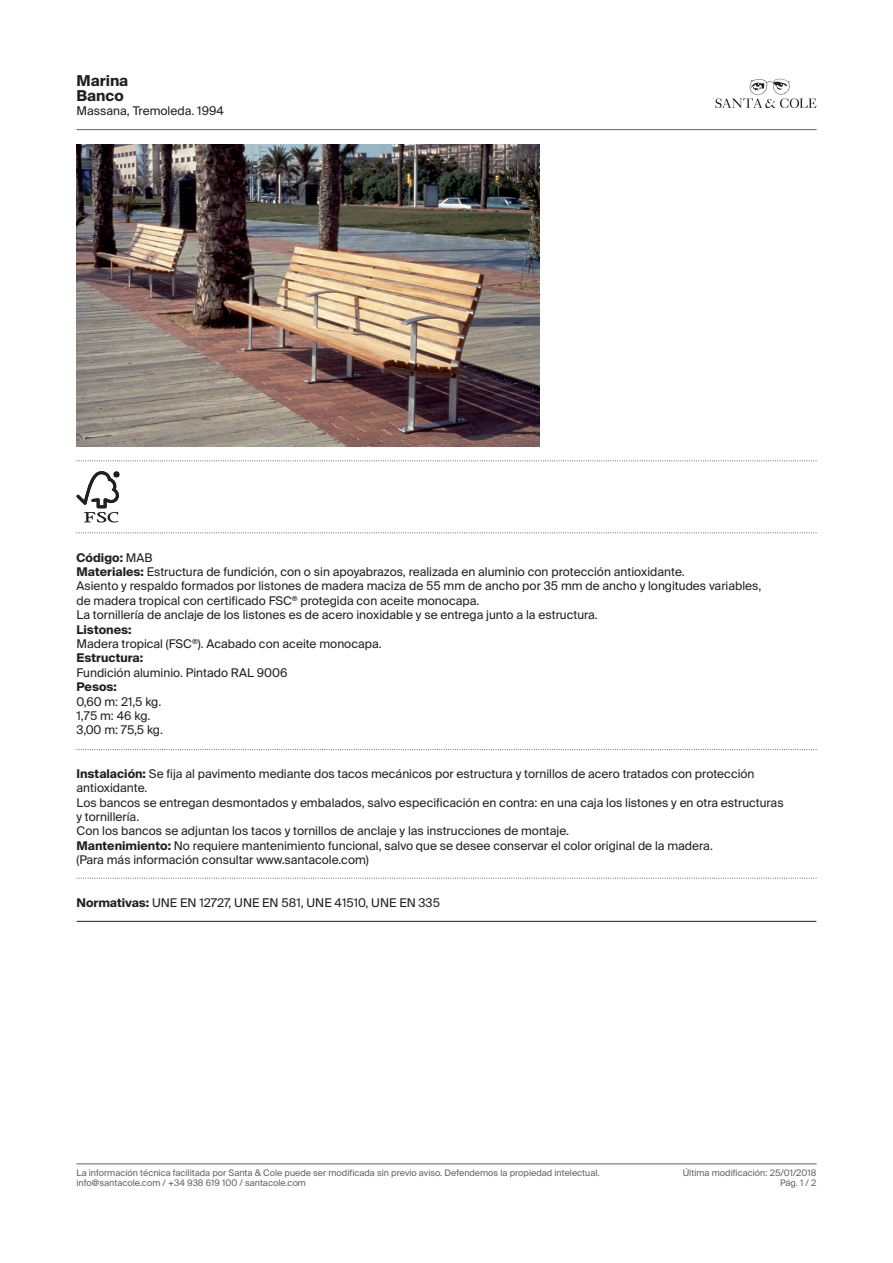
<style>
.page{position:relative;width:893px;height:1263px;background:#fff}
.page>*{position:absolute;margin:0;border:0;box-sizing:border-box;transform-origin:0 0}
.t1{font:700 15px/14.4px "Suisse Intl";color:#231f20}
.t2{font:12px/14.4px "Suisse Intl";color:#231f20}
.t3{font:700 12px "Suisse Intl";color:#231f20}
.t4{font:9px/10.8px "Suisse Intl";color:#636366}
.s1{font-weight:400}
.s2{font-weight:700}
</style>
<div class="page">
<svg style="left:715px;top:79px;width:101px;height:29px"></svg>
<hr style="left:77px;top:129px;width:739px;height:1px;background:#636366">
<hr style="left:77px;top:1163px;width:739px;height:1px;background:#636366">
<svg style="left:77px;top:749px;width:740px;height:1px"></svg>
<svg style="left:77px;top:878px;width:740px;height:1px"></svg>
<hr style="left:77px;top:921px;width:739px;height:1px;background:#231f20">
<svg style="left:77px;top:460px;width:740px;height:1px"></svg>
<svg style="left:77px;top:532px;width:740px;height:1px"></svg>
<svg style="left:76px;top:471px;width:43px;height:51px"></svg>
<img style="left:77px;top:144px;width:463px;height:302px">
<p class="t1" style="left:77px;top:74px;width:53px">Marina<br>Banco</p>
<p class="t2" style="left:77px;top:104px;width:149px">Massana, Tremoleda. 1994</p>
<p class="t3" style="left:77px;top:550px;width:77px">Código: <span class="s1">MAB</span></p>
<p class="t2" style="left:77px;top:565px;width:610px"><span class="s2">Materiales:</span> Estructura de fundición, con o sin apoyabrazos, realizada en aluminio con protección antioxidante.</p>
<p class="t2" style="left:77px;top:579px;width:686px">Asiento y respaldo formados por listones de madera maciza de 55 mm de ancho por 35 mm de ancho y longitudes variables,</p>
<p class="t2" style="left:77px;top:593px;width:404px">de madera tropical con certificado FSC<sup>®</sup> protegida con aceite monocapa.</p>
<p class="t2" style="left:77px;top:608px;width:523px">La tornillería de anclaje de los listones es de acero inoxidable y se entrega junto a la estructura.</p>
<p class="t3" style="left:77px;top:622px;width:56px">Listones:</p>
<p class="t2" style="left:77px;top:637px;width:307px">Madera tropical (FSC<sup>®</sup>). Acabado con aceite monocapa.</p>
<p class="t3" style="left:77px;top:651px;width:68px">Estructura:</p>
<p class="t2" style="left:77px;top:665px;width:212px">Fundición aluminio. Pintado RAL 9006</p>
<p class="t3" style="left:77px;top:680px;width:42px">Pesos:</p>
<p class="t2" style="left:77px;top:694px;width:86px">0,60 m: 21,5 kg.</p>
<p class="t2" style="left:77px;top:709px;width:75px">1,75 m: 46 kg.</p>
<p class="t2" style="left:77px;top:723px;width:88px">3,00 m: 75,5 kg.</p>
<p class="t2" style="left:77px;top:766px;width:679px"><span class="s2">Instalación:</span> Se fija al pavimento mediante dos tacos mecánicos por estructura y tornillos de acero tratados con protección antioxidante.</p>
<p class="t2" style="left:77px;top:795px;width:709px">Los bancos se entregan desmontados y embalados, salvo especificación en contra: en una caja los listones y en otra estructuras</p>
<p class="t2" style="left:77px;top:809px;width:64px">y tornillería.</p>
<p class="t2" style="left:77px;top:824px;width:494px">Con los bancos se adjuntan los tacos y tornillos de anclaje y las instrucciones de montaje.</p>
<p class="t2" style="left:77px;top:838px;width:638px"><span class="s2">Mantenimiento:</span> No requiere mantenimiento funcional, salvo que se desee conservar el color original de la madera.</p>
<p class="t2" style="left:77px;top:853px;width:294px">(Para más información consultar www.santacole.com)</p>
<p class="t2" style="left:77px;top:896px;width:365px"><span class="s2">Normativas:</span> UNE EN 12727, UNE EN 581, UNE 41510, UNE EN 335</p>
<p class="t4" style="left:77px;top:1167px;width:525px">La información técnica facilitada por Santa &amp; Cole puede ser modificada sin previo aviso. Defendemos la propiedad intelectual. info@santacole.com / +34 938 619 100 / santacole.com</p>
<p class="t4" style="left:683px;top:1167px;width:135px">Última modificación: 25/01/2018</p>
<p class="t4" style="left:780px;top:1178px;width:38px">Pág. 1 / 2</p>
</div>
